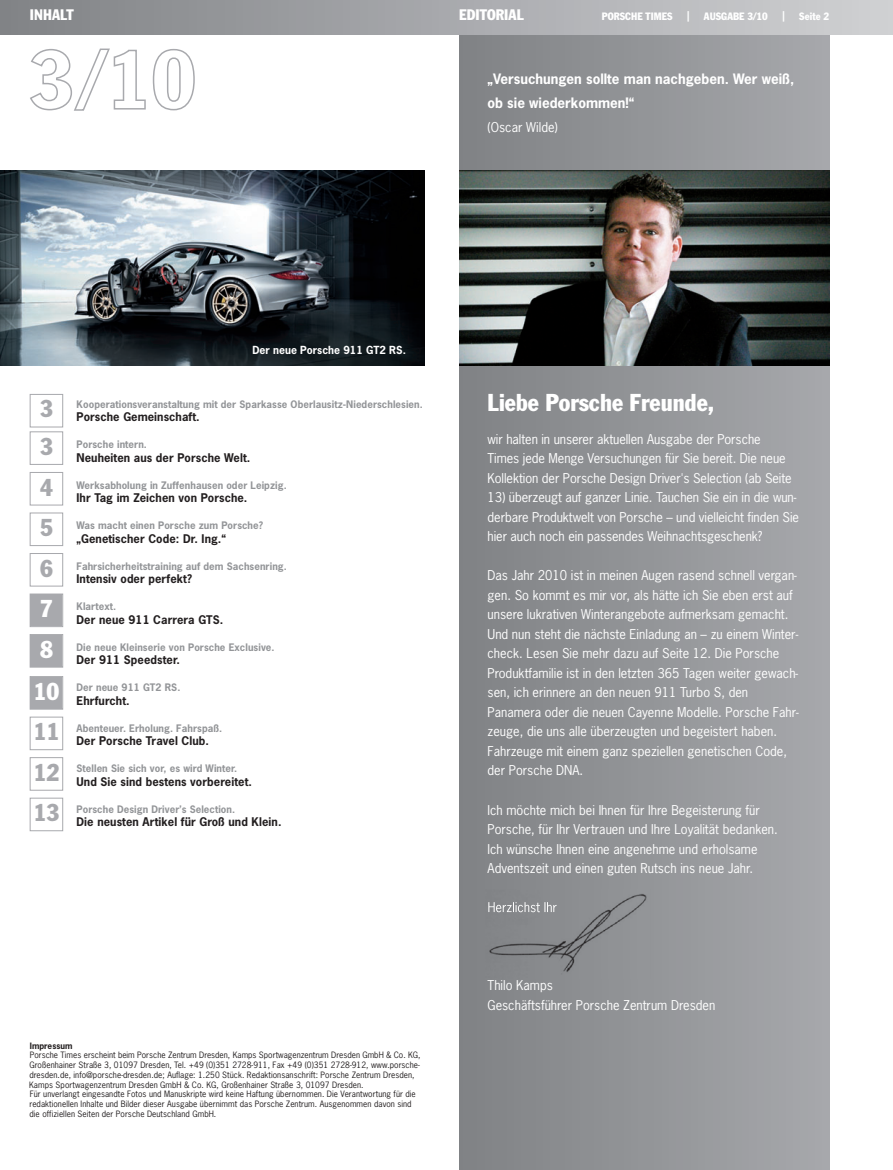
<style>
.page{position:relative;width:893px;height:1170px;background:#fff}
.page>*{position:absolute;margin:0;border:0;box-sizing:border-box;transform-origin:0 0}
.t1{font:condensed 24px/41.2px "Porsche Franklin Gothic";color:#fff}
.t2{font:condensed 24px/40.5px "Porsche Franklin Gothic";color:#a8a9ad;text-align:justify}
.t3{font:condensed 15px "Porsche Franklin Gothic";letter-spacing:.005em;color:#fff}
.t4{font:700 13.5px/24.5px "Porsche News Gothic";color:#fff}
.t5{font:12.75px/19.5px "Porsche News Gothic";color:#fff}
.t6{font:700 11.25px "Porsche News Gothic";letter-spacing:.005em;color:#231f20}
.t7{font:condensed 10.5px "Porsche Franklin Gothic";letter-spacing:.005em;color:#fff}
.t8{font:700 10.5px "Porsche News Gothic";color:#fff}
.t9{font:700 9.75px "Porsche News Gothic";letter-spacing:.005em;color:#939598}
.t10{font:8.25px/9.8px "Porsche News Gothic";letter-spacing:.005em;color:#231f20}
.t11{font:700 8.25px "Porsche News Gothic";letter-spacing:.005em;color:#231f20}
</style>
<div class="page">
<div style="left:459px;top:28px;width:370px;height:1141px;background:linear-gradient(to right,#7f8284,#a6a8ab)"></div>
<div style="left:0;top:0;width:893px;height:34px;background:linear-gradient(to right,#808286,#d0d1d3)"></div>
<hr style="left:892px;top:0;width:1px;height:34px;background:#d0d1d3">
<img style="left:0;top:171px;width:424px;height:195px">
<svg style="left:30px;top:49px;width:165px;height:62px"></svg>
<div style="left:30px;top:472px;width:33px;height:33px;border:1px solid #a8a9ad"></div>
<div style="left:30px;top:512px;width:33px;height:34px;border:1px solid #a8a9ad"></div>
<div style="left:30px;top:553px;width:33px;height:33px;border:1px solid #a8a9ad"></div>
<div style="left:30px;top:394px;width:33px;height:33px;border:1px solid #a8a9ad"></div>
<div style="left:30px;top:431px;width:33px;height:34px;border:1px solid #a8a9ad"></div>
<div style="left:31px;top:594px;width:31px;height:32px;background:#a8a9ad"></div>
<div style="left:30px;top:593px;width:33px;height:34px;border:1px solid #a8a9ad"></div>
<div style="left:31px;top:635px;width:31px;height:31px;background:#a8a9ad"></div>
<div style="left:30px;top:634px;width:33px;height:33px;border:1px solid #a8a9ad"></div>
<div style="left:31px;top:677px;width:31px;height:31px;background:#a8a9ad"></div>
<div style="left:30px;top:676px;width:33px;height:33px;border:1px solid #a8a9ad"></div>
<div style="left:30px;top:716px;width:33px;height:34px;border:1px solid #a8a9ad"></div>
<div style="left:30px;top:757px;width:33px;height:33px;border:1px solid #a8a9ad"></div>
<div style="left:30px;top:797px;width:33px;height:34px;border:1px solid #a8a9ad"></div>
<img style="left:460px;top:171px;width:369px;height:194px">
<img style="left:485px;top:889px;width:166px;height:89px">
<img style="left:488px;top:902px;width:69px;height:10px">
<p class="t3" style="left:30px;top:9px;width:45px">INHALT</p>
<p class="t3" style="left:459px;top:9px;width:66px">EDITORIAL</p>
<p class="t7" style="left:602px;top:12px;width:72px">PORSCHE TIMES</p>
<p class="t7" style="left:687px;top:11px;width:4px">|</p>
<p class="t7" style="left:704px;top:12px;width:65px">AUSGABE 3/10</p>
<p class="t7" style="left:782px;top:11px;width:4px">|</p>
<p class="t7" style="left:799px;top:12px;width:31px">Seite 2</p>
<p class="t4" style="left:488px;top:67px;width:308px">„Versuchungen sollte man nachgeben. Wer weiß, ob sie wiederkommen!“</p>
<p class="t5" style="left:488px;top:118px;width:72px">(Oscar Wilde)</p>
<p class="t8" style="left:252px;top:346px;width:155px">Der neue Porsche 911 GT2 RS.</p>
<h1 class="t2" style="left:40px;top:392px;width:14px;line-height:37.3px">3<br>3</h1>
<h1 class="t2" style="left:40px;top:468px;width:14px">4<br>5<br>6</h1>
<h1 class="t1" style="left:34px;top:589px;width:27px">7<br>8<br>10</h1>
<h1 class="t2" style="left:34px;top:713px;width:27px">11<br>12<br>13</h1>
<p class="t9" style="left:77px;top:400px;width:348px">Kooperationsveranstaltung mit der Sparkasse Oberlausitz-Niederschlesien.</p>
<p class="t6" style="left:77px;top:412px;width:125px">Porsche Gemeinschaft.</p>
<p class="t9" style="left:77px;top:440px;width:72px">Porsche intern.</p>
<p class="t6" style="left:77px;top:453px;width:175px">Neuheiten aus der Porsche Welt.</p>
<p class="t9" style="left:77px;top:481px;width:212px">Werksabholung in Zuffenhausen oder Leipzig.</p>
<p class="t6" style="left:77px;top:493px;width:172px">Ihr Tag im Zeichen von Porsche.</p>
<p class="t9" style="left:77px;top:521px;width:188px">Was macht einen Porsche zum Porsche?</p>
<p class="t6" style="left:77px;top:534px;width:151px">„Genetischer Code: Dr. Ing.“</p>
<p class="t9" style="left:77px;top:562px;width:212px">Fahrsicherheitstraining auf dem Sachsenring.</p>
<p class="t6" style="left:77px;top:574px;width:117px">Intensiv oder perfekt?</p>
<p class="t9" style="left:77px;top:602px;width:41px">Klartext.</p>
<p class="t6" style="left:77px;top:615px;width:148px">Der neue 911 Carrera GTS.</p>
<p class="t9" style="left:77px;top:643px;width:200px">Die neue Kleinserie von Porsche Exclusive.</p>
<p class="t6" style="left:77px;top:655px;width:105px">Der 911 Speedster.</p>
<p class="t9" style="left:77px;top:683px;width:105px">Der neue 911 GT2 RS.</p>
<p class="t6" style="left:77px;top:696px;width:55px">Ehrfurcht.</p>
<p class="t9" style="left:77px;top:724px;width:147px">Abenteuer. Erholung. Fahrspaß.</p>
<p class="t6" style="left:77px;top:736px;width:134px">Der Porsche Travel Club.</p>
<p class="t9" style="left:77px;top:764px;width:162px">Stellen Sie sich vor, es wird Winter.</p>
<p class="t6" style="left:77px;top:777px;width:177px">Und Sie sind bestens vorbereitet.</p>
<p class="t9" style="left:77px;top:805px;width:160px">Porsche Design Driver’s Selection.</p>
<p class="t6" style="left:77px;top:817px;width:206px">Die neusten Artikel für Groß und Klein.</p>
<p class="t11" style="left:30px;top:1041px;width:44px">Impressum</p>
<p class="t10" style="left:29px;top:1050px;width:393px">Porsche Times erscheint beim Porsche Zentrum Dresden, Kamps Sportwagenzentrum Dresden GmbH &amp; Co. KG, Großenhainer Straße 3, 01097 Dresden, Tel. +49 (0)351 2728-911, Fax +49 (0)351 2728-912, www.porsche&shy;dresden.de, info@porsche-dresden.de; Auflage: 1.250 Stück. Redaktionsanschrift: Porsche Zentrum Dresden, Kamps Sportwagenzentrum Dresden GmbH &amp; Co. KG, Großenhainer Straße 3, 01097 Dresden.<br>Für unverlangt eingesandte Fotos und Manuskripte wird keine Haftung übernommen. Die Verantwortung für die redaktionellen Inhalte und Bilder dieser Ausgabe übernimmt das Porsche Zentrum. Ausgenommen davon sind die offiziellen Seiten der Porsche Deutschland GmbH.</p>
<h1 class="t1" style="left:488px;top:383px;width:228px">Liebe Porsche Freunde,</h1>
<p class="t5" style="left:488px;top:430px;width:306px">wir halten in unserer aktuellen Ausgabe der Porsche<br>Times jede Menge Versuchungen für Sie bereit. Die neue<br>Kollektion der Porsche Design Driver's Selection (ab Seite</p>
<p class="t5" style="left:488px;top:488px;width:313px">13) überzeugt auf ganzer Linie. Tauchen Sie ein in die wun&shy;derbare Produktwelt von Porsche – und vielleicht finden Sie hier auch noch ein passendes Weihnachtsgeschenk?</p>
<p class="t5" style="left:488px;top:566px;width:312px">Das Jahr 2010 ist in meinen Augen rasend schnell vergan&shy;gen. So kommt es mir vor, als hätte ich Sie eben erst auf unsere lukrativen Winterangebote aufmerksam gemacht.<br>Und nun steht die nächste Einladung an – zu einem Winter&shy;check. Lesen Sie mehr dazu auf Seite 12. Die Porsche Produktfamilie ist in den letzten 365 Tagen weiter gewach&shy;sen, ich erinnere an den neuen 911 Turbo S, den Panamera oder die neuen Cayenne Modelle. Porsche Fahr&shy;zeuge, die uns alle überzeugten und begeistert haben.<br>Fahrzeuge mit einem ganz speziellen genetischen Code, der Porsche DNA.</p>
<p class="t5" style="left:488px;top:800px;width:292px">Ich möchte mich bei Ihnen für Ihre Begeisterung für Porsche, für Ihr Vertrauen und Ihre Loyalität bedanken.<br>Ich wünsche Ihnen eine angenehme und erholsame Adventszeit und einen guten Rutsch ins neue Jahr.</p>
<p class="t5" style="left:488px;top:976px;width:229px">Thilo Kamps<br>Geschäftsführer Porsche Zentrum Dresden</p>
</div>
